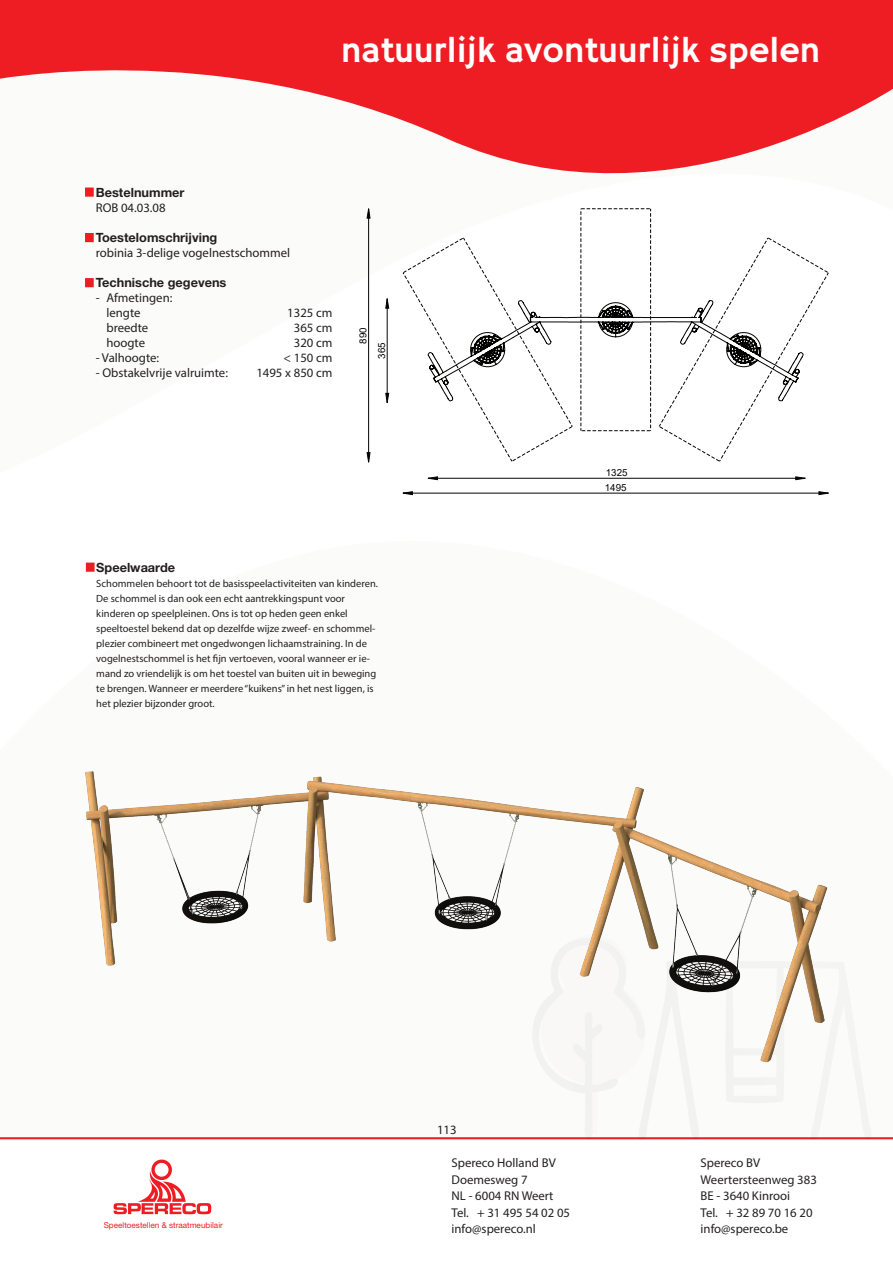
<style>
.page{position:relative;width:893px;height:1263px;background:#fff}
.page>*{position:absolute;margin:0;border:0;box-sizing:border-box;transform-origin:0 0}
.t1{font:36px "Hammersmith One";color:#fff}
.t2{font:12.75px/15px "Myriad Pro";color:#231f20}
.t3{font:700 12.75px "Helvetica Neue LT Std";color:#231f20}
.t4{font:10.5px/15px "Myriad Pro";color:#231f20}
.t5{font:9.75px/18.6px "Arial";color:#040503}
.t6{font:8.1px "Helvetica Neue LT Std";color:#ee1d23}
</style>
<div class="page">
<svg style="left:0;top:0;width:893px;height:100px;background:#ef3035"></svg>
<svg style="left:114px;top:1159px;width:97px;height:55px"></svg>
<hr style="left:0;top:1137px;width:893px;height:2px;background:#ee1d23">
<svg style="left:85px;top:100px;width:789px;height:472px"></svg>
<svg style="left:516px;top:962px;width:356px;height:178px"></svg>
<div style="left:85px;top:188px;width:9px;height:9px;background:#ee1d23;border:2px solid #ee1d23"></div>
<div style="left:85px;top:233px;width:9px;height:9px;background:#ee1d23;border:2px solid #ee1d23"></div>
<div style="left:85px;top:278px;width:9px;height:9px;background:#ee1d23;border:2px solid #ee1d23"></div>
<div style="left:86px;top:563px;width:9px;height:9px;background:#ee1d23;border:2px solid #ee1d23"></div>
<img style="left:85px;top:771px;width:745px;height:300px">
<svg style="left:403px;top:208px;width:426px;height:254px"></svg>
<svg style="left:428px;top:477px;width:377px;height:3px"></svg>
<svg style="left:403px;top:491px;width:426px;height:4px"></svg>
<svg style="left:367px;top:208px;width:22px;height:254px"></svg>
<h1 class="t1" style="left:341px;top:31px;width:481px">natuurlijk avontuurlijk spelen</h1>
<p class="t3" style="left:96px;top:185px;width:90px">Bestelnummer</p>
<p class="t2" style="left:96px;top:200px;width:71px">ROB 04.03.08</p>
<p class="t3" style="left:96px;top:230px;width:123px">Toestelomschrijving</p>
<p class="t2" style="left:96px;top:245px;width:196px">robinia 3-delige vogelnestschommel</p>
<p class="t3" style="left:96px;top:274px;width:132px">Technische gegevens</p>
<p class="t2" style="left:106px;top:290px;width:67px;text-indent:-11px">- Afmetingen: lengte</p>
<p class="t2" style="left:287px;top:305px;width:47px">1325 cm</p>
<p class="t2" style="left:106px;top:320px;width:43px">breedte</p>
<p class="t2" style="left:294px;top:320px;width:40px">365 cm</p>
<p class="t2" style="left:106px;top:335px;width:40px">hoogte</p>
<p class="t2" style="left:294px;top:335px;width:40px">320 cm</p>
<p class="t2" style="left:96px;top:350px;width:65px">- Valhoogte:</p>
<p class="t2" style="left:284px;top:350px;width:50px">&lt; 150 cm</p>
<p class="t2" style="left:96px;top:365px;width:134px">- Obstakelvrije valruimte:</p>
<p class="t2" style="left:256px;top:365px;width:78px">1495 x 850 cm</p>
<p class="t5" style="left:354px;top:359px;width:33px;text-indent:15px;rotate:-90deg">890<br>365</p>
<p class="t5" style="left:606px;top:463px;width:23px">1325</p>
<p class="t5" style="left:605px;top:478px;width:23px">1495</p>
<p class="t3" style="left:96px;top:560px;width:80px">Speelwaarde</p>
<p class="t4" style="left:96px;top:576px;width:283px">Schommelen behoort tot de basisspeelactiviteiten van kinderen.<br>De schommel is dan ook een echt aantrekkingspunt voor kinderen op speelpleinen. Ons is tot op heden geen enkel speeltoestel bekend dat op dezelfde wijze zweef- en schommel&shy;plezier combineert met ongedwongen lichaamstraining. In de vogelnestschommel is het fijn vertoeven, vooral wanneer er ie&shy;mand zo vriendelijk is om het toestel van buiten uit in beweging te brengen. Wanneer er meerdere “kuikens” in het nest liggen, is het plezier bijzonder groot.</p>
<p class="t6" style="left:104px;top:1220px;width:121px">Speeltoestellen &amp; straatmeubilair</p>
<p class="t2" style="left:437px;top:1122px;width:21px">113</p>
<p class="t2" style="left:452px;top:1155px;width:106px">Spereco Holland BV</p>
<p class="t2" style="left:701px;top:1155px;width:61px">Spereco BV</p>
<p class="t2" style="left:452px;top:1172px;width:78px">Doemesweg 7</p>
<p class="t2" style="left:701px;top:1172px;width:118px">Weertersteenweg 383</p>
<p class="t2" style="left:452px;top:1188px;width:103px">NL - 6004 RN Weert</p>
<p class="t2" style="left:701px;top:1188px;width:91px">BE - 3640 Kinrooi</p>
<p class="t2" style="left:452px;top:1205px;width:120px">Tel. + 31 495 54 02 05</p>
<p class="t2" style="left:701px;top:1205px;width:114px">Tel. + 32 89 70 16 20</p>
<p class="t2" style="left:452px;top:1221px;width:86px">info@spereco.nl</p>
<p class="t2" style="left:701px;top:1221px;width:89px">info@spereco.be</p>
</div>
